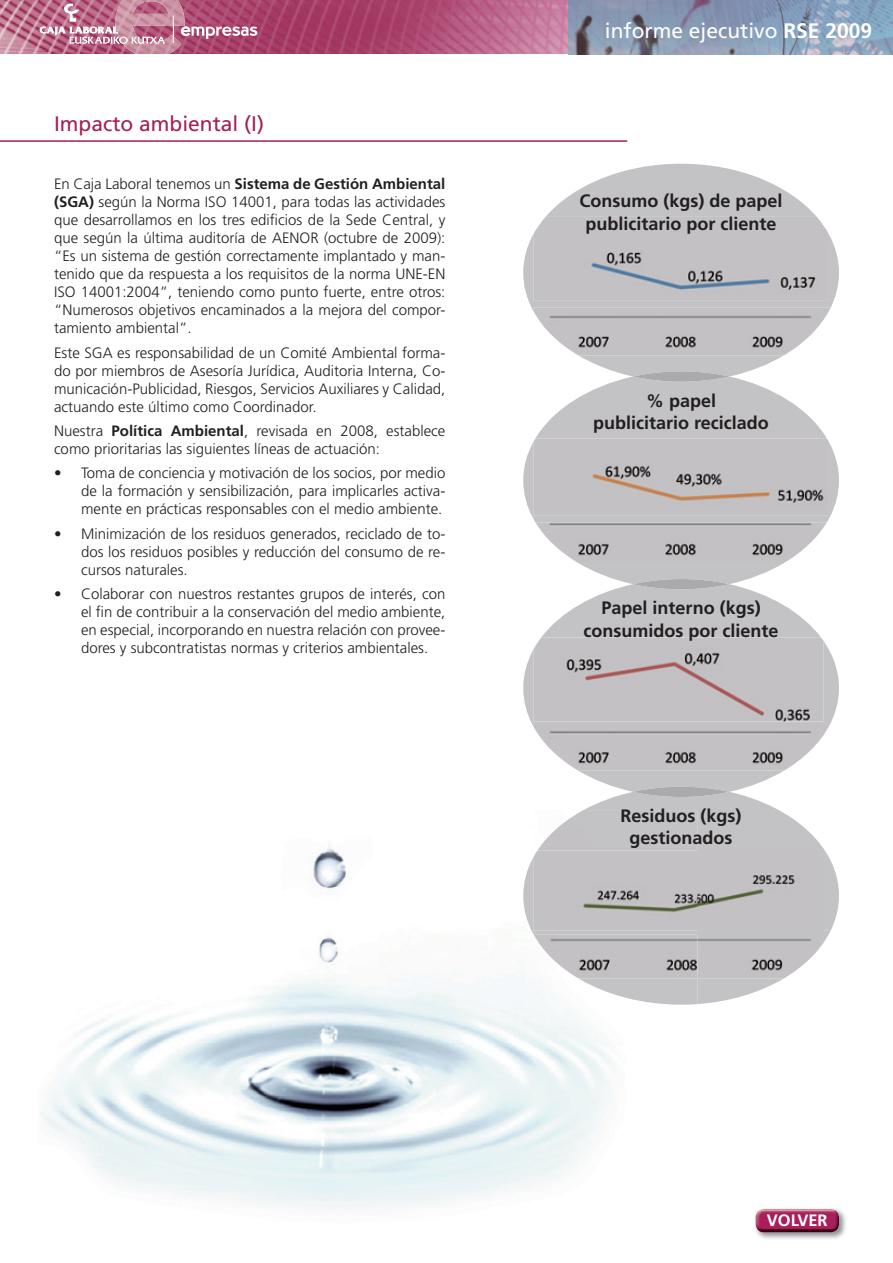
<style>
.page{position:relative;width:893px;height:1263px;background:#fff}
.page>*{position:absolute;margin:0;border:0;box-sizing:border-box;transform-origin:0 0}
.t1{font:21px "Frutiger";color:#fff}
.t2{font:21px "Frutiger";color:#a51e58}
.t3{font:700 18px/22.5px "Frutiger";color:#231f20;text-align:center}
.t4{font:700 16.5px "Frutiger";color:#fff}
.t5{font:300 15px/18px "Frutiger";color:#231f20;text-align:justify}
.s1{font-weight:700}
</style>
<div class="page">
<img style="left:40px;top:846px;width:575px;height:362px">
<hr style="left:0;top:140px;width:627px;height:2px;background:#a51e58">
<svg style="left:523px;top:164px;width:316px;height:212px;fill:#c3c2c4"></svg>
<img style="left:533px;top:308px;width:296px;height:47px">
<img style="left:533px;top:217px;width:296px;height:84px">
<svg style="left:523px;top:376px;width:316px;height:208px;fill:#c3c2c4"></svg>
<svg style="left:633px;top:371px;width:96px;height:11px"></svg>
<img style="left:535px;top:522px;width:294px;height:41px">
<img style="left:533px;top:438px;width:296px;height:81px">
<img style="left:533px;top:519px;width:296px;height:3px">
<svg style="left:523px;top:584px;width:316px;height:208px;fill:#c3c2c4"></svg>
<svg style="left:633px;top:579px;width:96px;height:10px"></svg>
<img style="left:533px;top:723px;width:296px;height:48px">
<img style="left:533px;top:637px;width:291px;height:84px">
<svg style="left:697px;top:978px;width:87px;height:26px"></svg>
<img style="left:523px;top:857px;width:174px;height:148px">
<svg style="left:584px;top:792px;width:255px;height:142px"></svg>
<img style="left:537px;top:810px;width:160px;height:40px">
<svg style="left:633px;top:787px;width:96px;height:10px"></svg>
<img style="left:533px;top:935px;width:1px;height:43px">
<img style="left:697px;top:930px;width:132px;height:48px">
<img style="left:534px;top:934px;width:163px;height:44px">
<img style="left:533px;top:850px;width:291px;height:84px">
<img style="left:755px;top:1208px;width:91px;height:31px">
<img style="left:759px;top:1209px;width:77px;height:1px">
<img style="left:757px;top:1229px;width:80px;height:3px">
<img style="left:756px;top:1210px;width:83px;height:19px">
<img style="left:0;top:0;width:568px;height:54px">
<img style="left:568px;top:0;width:325px;height:54px">
<svg style="left:40px;top:0;width:217px;height:54px;background:#bc708c"></svg>
<h1 class="t2" style="left:54px;top:115px;width:212px">Impacto ambiental (I)</h1>
<p class="t5" style="left:54px;top:176px;width:393px">En Caja Laboral tenemos un <span class="s1">Sistema de Gestión Ambiental (SGA)</span> según la Norma ISO 14001, para todas las actividades que desarrollamos en los tres edificios de la Sede Central, y que según la última auditoría de AENOR (octubre de 2009): “Es un sistema de gestión correctamente implantado y man&shy;tenido que da respuesta a los requisitos de la norma UNE-EN ISO 14001:2004”, teniendo como punto fuerte, entre otros: “Numerosos objetivos encaminados a la mejora del compor&shy;tamiento ambiental”.</p>
<p class="t5" style="left:54px;top:345px;width:393px">Este SGA es responsabilidad de un Comité Ambiental forma&shy;do por miembros de Asesoría Jurídica, Auditoria Interna, Co&shy;municación-Publicidad, Riesgos, Servicios Auxiliares y Calidad, actuando este último como Coordinador.</p>
<p class="t5" style="left:54px;top:423px;width:393px">Nuestra <span class="s1">Política Ambiental</span>, revisada en 2008, establece como prioritarias las siguientes líneas de actuación:</p>
<p class="t5" style="left:81px;top:465px;width:366px;text-indent:-27px">• Toma de conciencia y motivación de los socios, por medio de la formación y sensibilización, para implicarles activa&shy;mente en prácticas responsables con el medio ambiente.</p>
<p class="t5" style="left:81px;top:526px;width:366px;text-indent:-27px">• Minimización de los residuos generados, reciclado de to&shy;dos los residuos posibles y reducción del consumo de re&shy;cursos naturales.</p>
<p class="t5" style="left:81px;top:586px;width:366px;text-indent:-27px">• Colaborar con nuestros restantes grupos de interés, con el fin de contribuir a la conservación del medio ambiente, en especial, incorporando en nuestra relación con provee&shy;dores y subcontratistas normas y criterios ambientales.</p>
<h1 class="t1" style="left:605px;top:22px;width:269px">informe ejecutivo <span class="s1">RSE 2009</span></h1>
<p class="t3" style="left:580px;top:191px;width:205px">Consumo (kgs) de papel publicitario por cliente</p>
<p class="t3" style="left:593px;top:390px;width:177px">% papel<br>publicitario reciclado</p>
<p class="t3" style="left:584px;top:598px;width:196px">Papel interno (kgs) consumidos por cliente</p>
<p class="t3" style="left:621px;top:806px;width:122px">Residuos (kgs) gestionados</p>
<p class="t4" style="left:767px;top:1214px;width:62px">VOLVER</p>
</div>
